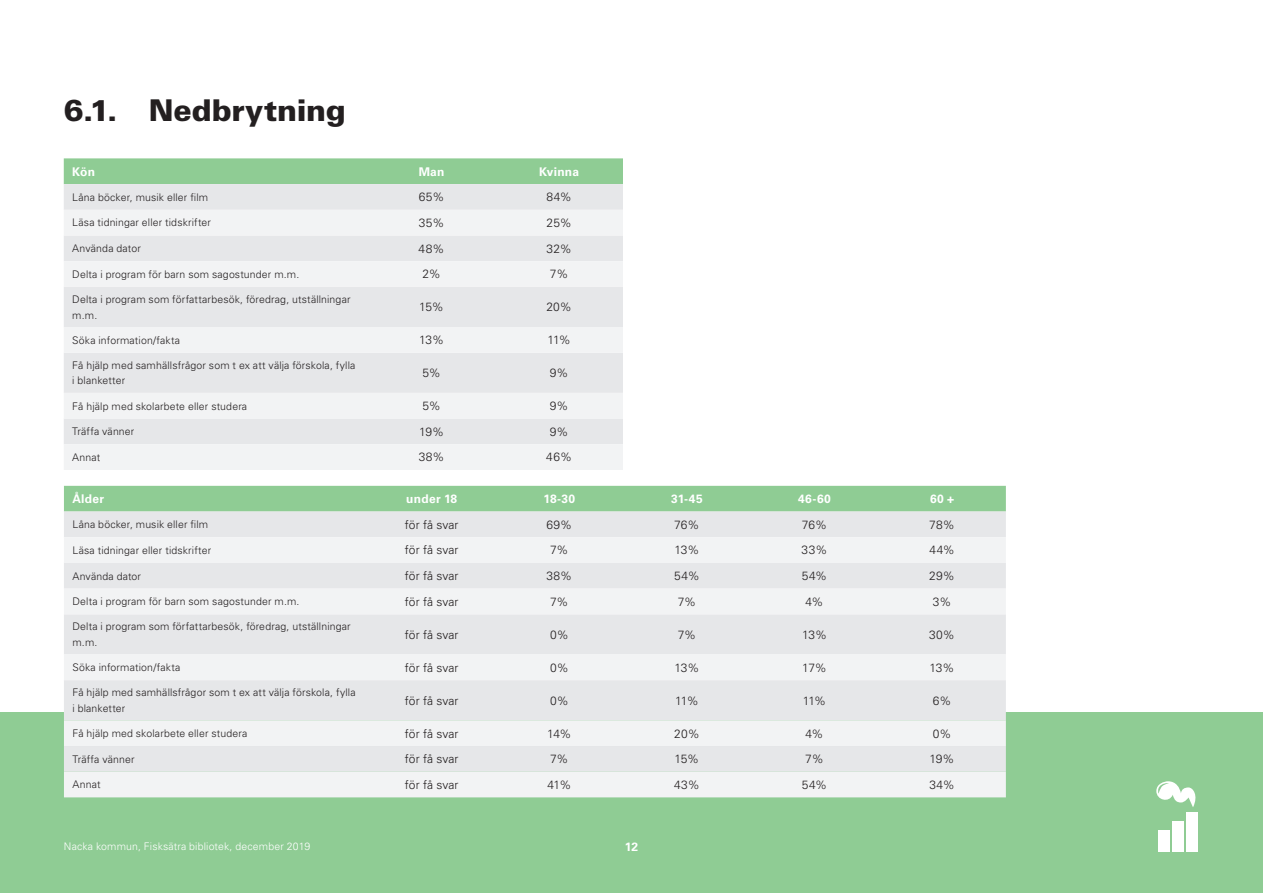
<style>
.page{position:relative;width:1263px;height:893px;background:#fff}
.page>*{position:absolute;margin:0;border:0;box-sizing:border-box;transform-origin:0 0}
.t1{font:900 30px "Univers LT Std";letter-spacing:-.005em;color:#231f20}
.Tabellformat_bröd_ce{font:300 12px "Univers LT Std";letter-spacing:.005em;color:#231f20}
.Tabellrubrik_Centrer{font:700 12px "Univers LT Std";letter-spacing:.02em;color:#fff}
.Tabellformat_bröd_ce-2{font:300 10.5px/15.6px "Univers LT Std";letter-spacing:.015em;color:#231f20}
.t2{font:300 10.5px "Univers LT Std";letter-spacing:.015em;color:#fff}
</style>
<div class="page">
<div style="left:0;top:712px;width:1263px;height:181px;background:#8fcc94"></div>
<div style="left:1158px;top:830px;width:12px;height:21px;background:#fff"></div>
<div style="left:1172px;top:821px;width:12px;height:30px;background:#fff"></div>
<div style="left:1186px;top:812px;width:12px;height:39px;background:#fff"></div>
<svg style="left:1156px;top:781px;width:40px;height:26px"></svg>
<div style="left:64px;top:158px;width:559px;height:26px;background:#8fcc94"></div>
<div style="left:64px;top:184px;width:559px;height:26px;background:#e6e7e9"></div>
<svg style="left:64px;top:210px;width:559px;height:260px;fill:#f2f2f3"></svg>
<div style="left:64px;top:486px;width:942px;height:25px;background:#8fcc94"></div>
<div style="left:64px;top:511px;width:942px;height:26px;background:#e6e7e9"></div>
<svg style="left:64px;top:537px;width:942px;height:260px;fill:#e9eaec"></svg>
<p class="t1" style="left:64px;top:91px;width:284px">6.1. Nedbrytning</p>
<p class="Tabellrubrik_Centrer" style="left:72px;top:164px;width:24px">Kön</p>
<p class="Tabellrubrik_Centrer" style="left:419px;top:164px;width:27px">Man</p>
<p class="Tabellrubrik_Centrer" style="left:539px;top:164px;width:41px">Kvinna</p>
<p class="Tabellformat_bröd_ce-2" style="left:72px;top:189px;width:137px">Låna böcker, musik eller film</p>
<p class="Tabellformat_bröd_ce" style="left:419px;top:190px;width:27px">65%</p>
<p class="Tabellformat_bröd_ce" style="left:546px;top:190px;width:27px">84%</p>
<p class="Tabellformat_bröd_ce-2" style="left:72px;top:215px;width:140px">Läsa tidningar eller tidskrifter</p>
<p class="Tabellformat_bröd_ce" style="left:419px;top:215px;width:27px">35%</p>
<p class="Tabellformat_bröd_ce" style="left:547px;top:215px;width:27px">25%</p>
<p class="Tabellformat_bröd_ce-2" style="left:72px;top:241px;width:70px">Använda dator</p>
<p class="Tabellformat_bröd_ce" style="left:419px;top:241px;width:27px">48%</p>
<p class="Tabellformat_bröd_ce" style="left:546px;top:241px;width:27px">32%</p>
<p class="Tabellformat_bröd_ce-2" style="left:72px;top:266px;width:229px">Delta i program för barn som sagostunder m.m.</p>
<p class="Tabellformat_bröd_ce" style="left:422px;top:267px;width:20px">2%</p>
<p class="Tabellformat_bröd_ce" style="left:550px;top:267px;width:20px">7%</p>
<p class="Tabellformat_bröd_ce-2" style="left:72px;top:291px;width:280px">Delta i program som författarbesök, föredrag, utställningar m.m.</p>
<p class="Tabellformat_bröd_ce" style="left:419px;top:300px;width:26px">15%</p>
<p class="Tabellformat_bröd_ce" style="left:546px;top:300px;width:27px">20%</p>
<p class="Tabellformat_bröd_ce-2" style="left:72px;top:332px;width:109px">Söka information/fakta</p>
<p class="Tabellformat_bröd_ce" style="left:419px;top:333px;width:26px">13%</p>
<p class="Tabellformat_bröd_ce" style="left:547px;top:333px;width:25px">11%</p>
<p class="Tabellformat_bröd_ce-2" style="left:72px;top:357px;width:285px">Få hjälp med samhällsfrågor som t ex att välja förskola, fylla i blanketter</p>
<p class="Tabellformat_bröd_ce" style="left:422px;top:366px;width:20px">5%</p>
<p class="Tabellformat_bröd_ce" style="left:550px;top:366px;width:20px">9%</p>
<p class="Tabellformat_bröd_ce-2" style="left:72px;top:398px;width:176px">Få hjälp med skolarbete eller studera</p>
<p class="Tabellformat_bröd_ce" style="left:422px;top:399px;width:20px">5%</p>
<p class="Tabellformat_bröd_ce" style="left:550px;top:399px;width:20px">9%</p>
<p class="Tabellformat_bröd_ce-2" style="left:72px;top:424px;width:64px">Träffa vänner</p>
<p class="Tabellformat_bröd_ce" style="left:419px;top:424px;width:27px">19%</p>
<p class="Tabellformat_bröd_ce" style="left:550px;top:424px;width:20px">9%</p>
<p class="Tabellformat_bröd_ce-2" style="left:72px;top:449px;width:30px">Annat</p>
<p class="Tabellformat_bröd_ce" style="left:419px;top:450px;width:27px">38%</p>
<p class="Tabellformat_bröd_ce" style="left:546px;top:450px;width:27px">46%</p>
<p class="Tabellrubrik_Centrer" style="left:72px;top:492px;width:33px">Ålder</p>
<p class="Tabellrubrik_Centrer" style="left:406px;top:492px;width:52px">under 18</p>
<p class="Tabellrubrik_Centrer" style="left:544px;top:492px;width:33px">18-30</p>
<p class="Tabellrubrik_Centrer" style="left:671px;top:492px;width:33px">31-45</p>
<p class="Tabellrubrik_Centrer" style="left:798px;top:492px;width:34px">46-60</p>
<p class="Tabellrubrik_Centrer" style="left:930px;top:492px;width:26px">60 +</p>
<p class="Tabellformat_bröd_ce-2" style="left:72px;top:517px;width:137px">Låna böcker, musik eller film</p>
<p class="Tabellformat_bröd_ce" style="left:405px;top:517px;width:55px">för få svar</p>
<p class="Tabellformat_bröd_ce" style="left:546px;top:517px;width:27px">69%</p>
<p class="Tabellformat_bröd_ce" style="left:674px;top:517px;width:27px">76%</p>
<p class="Tabellformat_bröd_ce" style="left:802px;top:517px;width:27px">76%</p>
<p class="Tabellformat_bröd_ce" style="left:929px;top:517px;width:27px">78%</p>
<p class="Tabellformat_bröd_ce-2" style="left:72px;top:542px;width:140px">Läsa tidningar eller tidskrifter</p>
<p class="Tabellformat_bröd_ce" style="left:405px;top:543px;width:55px">för få svar</p>
<p class="Tabellformat_bröd_ce" style="left:550px;top:543px;width:20px">7%</p>
<p class="Tabellformat_bröd_ce" style="left:674px;top:543px;width:26px">13%</p>
<p class="Tabellformat_bröd_ce" style="left:802px;top:543px;width:27px">33%</p>
<p class="Tabellformat_bröd_ce" style="left:929px;top:543px;width:27px">44%</p>
<p class="Tabellformat_bröd_ce-2" style="left:72px;top:568px;width:70px">Använda dator</p>
<p class="Tabellformat_bröd_ce" style="left:405px;top:569px;width:55px">för få svar</p>
<p class="Tabellformat_bröd_ce" style="left:546px;top:569px;width:27px">38%</p>
<p class="Tabellformat_bröd_ce" style="left:674px;top:569px;width:27px">54%</p>
<p class="Tabellformat_bröd_ce" style="left:802px;top:569px;width:27px">54%</p>
<p class="Tabellformat_bröd_ce" style="left:929px;top:569px;width:27px">29%</p>
<p class="Tabellformat_bröd_ce-2" style="left:72px;top:594px;width:229px">Delta i program för barn som sagostunder m.m.</p>
<p class="Tabellformat_bröd_ce" style="left:405px;top:594px;width:55px">för få svar</p>
<p class="Tabellformat_bröd_ce" style="left:550px;top:594px;width:20px">7%</p>
<p class="Tabellformat_bröd_ce" style="left:678px;top:594px;width:20px">7%</p>
<p class="Tabellformat_bröd_ce" style="left:805px;top:594px;width:20px">4%</p>
<p class="Tabellformat_bröd_ce" style="left:933px;top:594px;width:20px">3%</p>
<p class="Tabellformat_bröd_ce-2" style="left:72px;top:619px;width:280px">Delta i program som författarbesök, föredrag, utställningar m.m.</p>
<p class="Tabellformat_bröd_ce" style="left:405px;top:627px;width:55px">för få svar</p>
<p class="Tabellformat_bröd_ce" style="left:550px;top:627px;width:20px">0%</p>
<p class="Tabellformat_bröd_ce" style="left:678px;top:627px;width:20px">7%</p>
<p class="Tabellformat_bröd_ce" style="left:802px;top:627px;width:26px">13%</p>
<p class="Tabellformat_bröd_ce" style="left:929px;top:627px;width:27px">30%</p>
<p class="Tabellformat_bröd_ce-2" style="left:72px;top:660px;width:109px">Söka information/fakta</p>
<p class="Tabellformat_bröd_ce" style="left:405px;top:660px;width:55px">för få svar</p>
<p class="Tabellformat_bröd_ce" style="left:550px;top:660px;width:20px">0%</p>
<p class="Tabellformat_bröd_ce" style="left:674px;top:660px;width:26px">13%</p>
<p class="Tabellformat_bröd_ce" style="left:802px;top:660px;width:26px">17%</p>
<p class="Tabellformat_bröd_ce" style="left:930px;top:660px;width:26px">13%</p>
<p class="Tabellformat_bröd_ce-2" style="left:72px;top:685px;width:285px">Få hjälp med samhällsfrågor som t ex att välja förskola, fylla i blanketter</p>
<p class="Tabellformat_bröd_ce" style="left:405px;top:693px;width:55px">för få svar</p>
<p class="Tabellformat_bröd_ce" style="left:550px;top:693px;width:20px">0%</p>
<p class="Tabellformat_bröd_ce" style="left:675px;top:693px;width:25px">11%</p>
<p class="Tabellformat_bröd_ce" style="left:803px;top:693px;width:25px">11%</p>
<p class="Tabellformat_bröd_ce" style="left:933px;top:693px;width:20px">6%</p>
<p class="Tabellformat_bröd_ce-2" style="left:72px;top:725px;width:176px">Få hjälp med skolarbete eller studera</p>
<p class="Tabellformat_bröd_ce" style="left:405px;top:726px;width:55px">för få svar</p>
<p class="Tabellformat_bröd_ce" style="left:547px;top:726px;width:26px">14%</p>
<p class="Tabellformat_bröd_ce" style="left:674px;top:726px;width:27px">20%</p>
<p class="Tabellformat_bröd_ce" style="left:805px;top:726px;width:20px">4%</p>
<p class="Tabellformat_bröd_ce" style="left:933px;top:726px;width:20px">0%</p>
<p class="Tabellformat_bröd_ce-2" style="left:72px;top:751px;width:64px">Träffa vänner</p>
<p class="Tabellformat_bröd_ce" style="left:405px;top:752px;width:55px">för få svar</p>
<p class="Tabellformat_bröd_ce" style="left:550px;top:752px;width:20px">7%</p>
<p class="Tabellformat_bröd_ce" style="left:675px;top:752px;width:26px">15%</p>
<p class="Tabellformat_bröd_ce" style="left:805px;top:752px;width:20px">7%</p>
<p class="Tabellformat_bröd_ce" style="left:929px;top:752px;width:27px">19%</p>
<p class="Tabellformat_bröd_ce-2" style="left:72px;top:777px;width:30px">Annat</p>
<p class="Tabellformat_bröd_ce" style="left:405px;top:777px;width:55px">för få svar</p>
<p class="Tabellformat_bröd_ce" style="left:547px;top:777px;width:25px">41%</p>
<p class="Tabellformat_bröd_ce" style="left:674px;top:777px;width:27px">43%</p>
<p class="Tabellformat_bröd_ce" style="left:802px;top:777px;width:27px">54%</p>
<p class="Tabellformat_bröd_ce" style="left:929px;top:777px;width:27px">34%</p>
<p class="t2" style="left:64px;top:840px;width:248px">Nacka kommun, Fisksätra bibliotek, december 2019</p>
<p class="Tabellrubrik_Centrer" style="left:625px;top:840px;width:15px">12</p>
</div>
